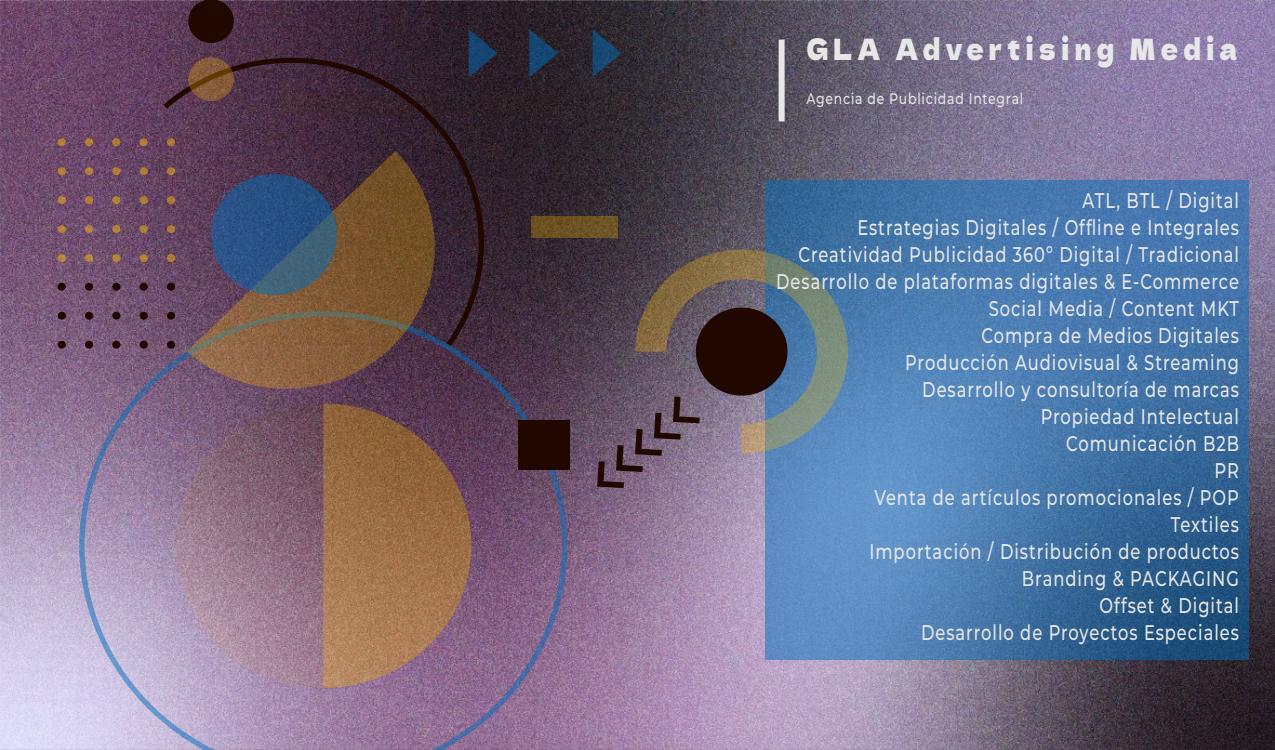
<style>
.page{position:relative;width:1275px;height:750px;background:#fff}
.page>*{position:absolute;margin:0;border:0;box-sizing:border-box;transform-origin:0 0}
.t1{font:29.4px "Dela Gothic One";letter-spacing:.22em;color:#e7e7e7;scale:.81 1}
.t2{font:500 21.3px/27px "Montserrat";letter-spacing:.06em;color:#e7e7e7;text-align:right;scale:.76 1}
.t3{font:500 15.3px "Montserrat";letter-spacing:.06em;color:#e7e7e7;scale:.81 1}
</style>
<div class="page">
<img style="left:24px;top:0;width:1251px;height:750px">
<div style="left:779px;top:40px;width:6px;height:81px;background:#e7e7e7"></div>
<div style="left:531px;top:217px;width:87px;height:21px;background:#6c5223"></div>
<svg style="left:635px;top:250px;width:213px;height:204px"></svg>
<svg style="left:140px;top:138px;width:8px;height:8px"></svg>
<svg style="left:140px;top:167px;width:8px;height:8px"></svg>
<div style="left:140px;top:196px;width:8px;height:8px;background:#ad7c32;border-radius:50%"></div>
<div style="left:140px;top:225px;width:8px;height:8px;background:#ae7d32;border-radius:50%"></div>
<svg style="left:140px;top:254px;width:8px;height:8px"></svg>
<svg style="left:112px;top:138px;width:9px;height:8px"></svg>
<svg style="left:112px;top:167px;width:9px;height:8px"></svg>
<svg style="left:112px;top:196px;width:9px;height:8px"></svg>
<svg style="left:112px;top:225px;width:9px;height:8px"></svg>
<svg style="left:112px;top:254px;width:9px;height:8px"></svg>
<div style="left:85px;top:138px;width:8px;height:8px;background:#b37e34;border-radius:50%"></div>
<div style="left:85px;top:167px;width:8px;height:8px;background:#b27f36;border-radius:50%"></div>
<div style="left:85px;top:196px;width:8px;height:8px;background:#b37f37;border-radius:50%"></div>
<div style="left:85px;top:225px;width:8px;height:8px;background:#b7833d;border-radius:50%"></div>
<div style="left:85px;top:254px;width:8px;height:8px;background:#b7863b;border-radius:50%"></div>
<svg style="left:58px;top:138px;width:8px;height:8px"></svg>
<div style="left:58px;top:167px;width:8px;height:8px;background:#b38035;border-radius:50%"></div>
<svg style="left:58px;top:196px;width:8px;height:8px"></svg>
<svg style="left:58px;top:225px;width:8px;height:8px"></svg>
<div style="left:58px;top:254px;width:8px;height:8px;background:#b9873c;border-radius:50%"></div>
<div style="left:140px;top:283px;width:8px;height:8px;background:#200801;border-radius:50%"></div>
<div style="left:112px;top:283px;width:9px;height:8px;background:#200801;border-radius:50%"></div>
<div style="left:85px;top:283px;width:8px;height:8px;background:#200801;border-radius:50%"></div>
<div style="left:58px;top:283px;width:8px;height:8px;background:#200801;border-radius:50%"></div>
<div style="left:58px;top:312px;width:8px;height:8px;background:#200801;border-radius:50%"></div>
<div style="left:58px;top:341px;width:8px;height:8px;background:#200801;border-radius:50%"></div>
<svg style="left:593px;top:29px;width:28px;height:48px"></svg>
<svg style="left:529px;top:29px;width:29px;height:48px"></svg>
<svg style="left:469px;top:29px;width:28px;height:10px"></svg>
<svg style="left:79px;top:311px;width:488px;height:439px"></svg>
<svg style="left:187px;top:346px;width:262px;height:57px"></svg>
<svg style="left:164px;top:39px;width:339px;height:307px"></svg>
<svg style="left:205px;top:168px;width:138px;height:133px"></svg>
<div style="left:518px;top:420px;width:51px;height:49px;background:#200801"></div>
<svg style="left:282px;top:95px;width:350px;height:18px;fill:#31232a"></svg>
<svg style="left:597px;top:397px;width:103px;height:91px"></svg>
<svg style="left:188px;top:57px;width:46px;height:44px;fill:#845a39"></svg>
<div style="left:188px;top:0;width:46px;height:43px;background:#200801;border-radius:50%"></div>
<img style="left:0;top:0;width:24px;height:750px">
<h1 class="t1" style="left:806px;top:27px;width:534px">GLA Advertising Media</h1>
<p class="t3" style="left:806px;top:88px;width:269px">Agencia de Publicidad Integral</p>
<p class="t2" style="left:776px;top:186px;width:611px">ATL, BTL / Digital<br>Estrategias Digitales / Offline e Integrales<br>Creatividad Publicidad 360º Digital / Tradicional<br>Desarrollo de plataformas digitales &amp; E-Commerce<br>Social Media / Content MKT<br>Compra de Medios Digitales<br>Producción Audiovisual &amp; Streaming<br>Desarrollo y consultoría de marcas<br>Propiedad Intelectual<br>Comunicación B2B<br>PR<br>Venta de artículos promocionales / POP<br>Textiles<br>Importación / Distribución de productos<br>Branding &amp; PACKAGING<br>Offset &amp; Digital<br>Desarrollo de Proyectos Especiales</p>
</div>
